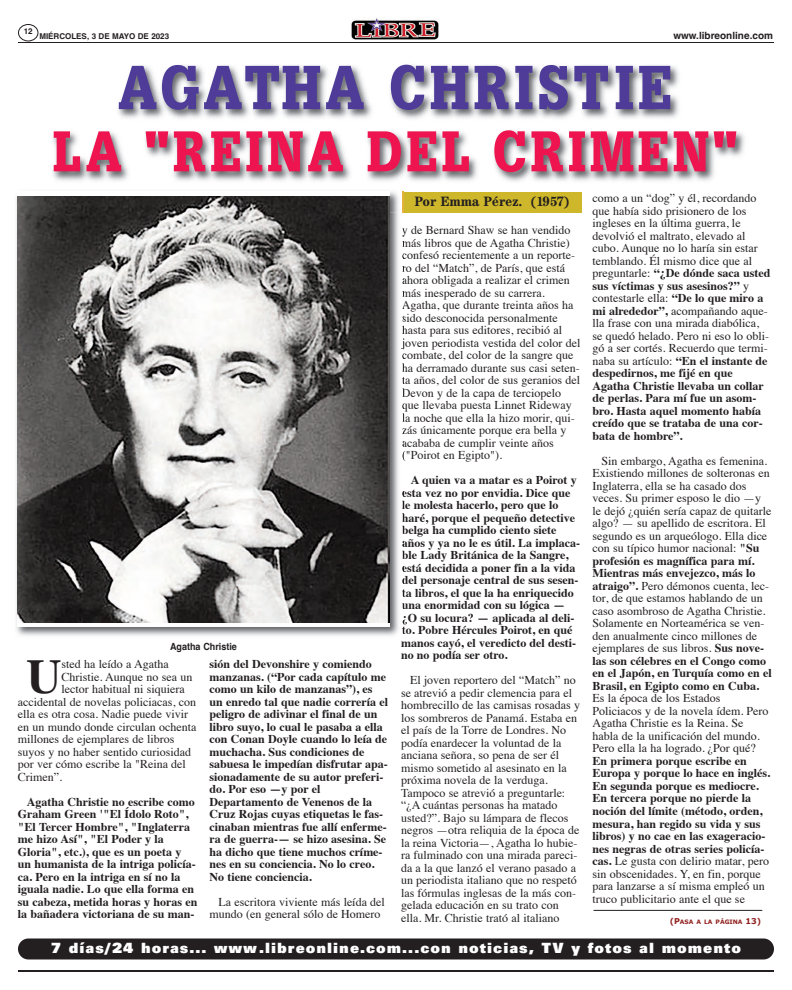
<style>
.page{position:relative;width:792px;height:990px;background:#fff}
.page>*{position:absolute;margin:0;border:0;box-sizing:border-box;transform-origin:0 0}
.t1{font:65px "Square Serif Black DTC";letter-spacing:.075em;color:#4e3c98;scale:.84 1}
.t2{font:60px "Square Serif Black DTC";letter-spacing:.075em;color:#ed1450;scale:.84 1}
.t3{font:700 48.7px "Times";color:#231f20}
.t4{font:15.3px "Univers Ultra Bold DTC";letter-spacing:.065em;color:#fff}
.t5{font:14px "Century Bold Cond DTC";color:#231f20;scale:1.13 1}
.t6{font:12px/12.5px "Times";color:#231f20}
.t7{font:700 12px/12.5px "Times";color:#231f20}
.t8{font:700 10px "Helvetica";color:#231f20}
.t9{font:700 9.9px "Helvetica";color:#231f20;scale:.91 1}
.t10{font:700 8px "Helvetica";color:#231f20}
.t11{font:700 6px "Verdana";color:#91211f}
.s1{font-weight:700}
.s2{font-weight:400}
.s3{font-size:8px}
</style>
<div class="page">
<hr style="left:18px;top:970px;width:756px;height:2px;background:#231f20">
<hr style="left:18px;top:42px;width:756px;height:1px;background:#231f20">
<div style="left:351px;top:18px;width:90px;height:22px;background:linear-gradient(to bottom,#fff,#fff)"></div>
<img style="left:351px;top:18px;width:87px;height:22px">
<svg style="left:18px;top:24px;width:20px;height:17px"></svg>
<div style="left:18px;top:938px;width:756px;height:22px;background:#231f20;border-radius:10px"></div>
<img style="left:53px;top:65px;width:692px;height:127px">
<hr style="left:594px;top:910px;width:168px;height:1px;background:#231f20">
<div style="left:402px;top:192px;width:180px;height:21px;background:#ceb72a"></div>
<img style="left:16px;top:187px;width:387px;height:449px">
<svg style="left:401px;top:226px;width:3px;height:235px"></svg>
<svg style="left:402px;top:489px;width:1px;height:108px"></svg>
<svg style="left:402px;top:603px;width:2px;height:31px"></svg>
<svg style="left:402px;top:192px;width:1px;height:21px"></svg>
<img style="left:17px;top:196px;width:373px;height:427px">
<p class="t10" style="left:24px;top:28px;width:10px">12</p>
<p class="t10" style="left:39px;top:33px;width:131px">MIÉRCOLES, 3 DE MAYO DE 2023</p>
<p class="t8" style="left:673px;top:31px;width:101px">www.libreonline.com</p>
<h1 class="t1" style="left:118px;top:64px;width:661px">AGATHA CHRISTIE</h1>
<h2 class="t2" style="left:53px;top:130px;width:816px">LA "REINA DEL CRIMEN"</h2>
<p class="t9" style="left:170px;top:643px;width:75px">Agatha Christie</p>
<h3 class="t3" style="left:26px;top:657px;width:37px">U</h3>
<p class="t6" style="left:61px;top:659px;width:109px">sted ha leído a Agatha</p>
<p class="t6" style="left:61px;top:671px;width:132px">Christie. Aunque no sea un</p>
<p class="t6" style="left:61px;top:684px;width:125px">lector habitual ni siquiera</p>
<p class="t6" style="left:18px;top:697px;width:180px">accidental de novelas policiacas, con</p>
<p class="t6" style="left:18px;top:709px;width:172px">ella es otra cosa. Nadie puede vivir</p>
<p class="t6" style="left:18px;top:722px;width:180px">en un mundo donde circulan ochenta</p>
<p class="t6" style="left:18px;top:734px;width:158px">millones de ejemplares de libros</p>
<p class="t6" style="left:18px;top:747px;width:175px">suyos y no haber sentido curiosidad</p>
<p class="t6" style="left:18px;top:759px;width:169px">por ver cómo escribe la "Reina del</p>
<p class="t6" style="left:18px;top:772px;width:46px">Crimen”.</p>
<p class="t7" style="left:18px;top:797px;width:181px;text-indent:9px">Agatha Christie no escribe como<br>Graham Green '"El Ídolo Roto", "El Tercer Hombre", "Inglaterra me hizo Así", "El Poder y la<br>Gloria", etc.), que es un poeta y un humanista de la intriga policía&shy;ca. Pero en la intriga en sí no la iguala nadie. Lo que ella forma en su cabeza, metida horas y horas en la bañadera victoriana de su man-</p>
<p class="t7" style="left:209px;top:659px;width:180px">sión del Devonshire y comiendo manzanas. (“Por cada capítulo me como un kilo de manzanas”), es un enredo tal que nadie correría el peligro de adivinar el final de un libro suyo, lo cual le pasaba a ella con Conan Doyle cuando lo leía de muchacha. Sus condiciones de sabuesa le impedían disfrutar apa&shy;sionadamente de su autor preferi&shy;do. Por eso —y por el<br>Departamento de Venenos de la<br>Cruz Rojas cuyas etiquetas le fas&shy;cinaban mientras fue allí enferme&shy;ra de guerra-— se hizo asesina. Se ha dicho que tiene muchos críme&shy;nes en su conciencia. No lo creo.<br>No tiene conciencia.</p>
<p class="t6" style="left:209px;top:897px;width:177px;text-indent:9px">La escritora viviente más leída del mundo (en general sólo de Homero</p>
<p class="t5" style="left:414px;top:197px;width:139px">Por Emma Pérez. (1957)</p>
<p class="t6" style="left:402px;top:225px;width:180px">y de Bernard Shaw se han vendido más libros que de Agatha Christie) confesó recientemente a un reporte&shy;ro del “Match”, de París, que está ahora obligada a realizar el crimen más inesperado de su carrera.<br>Agatha, que durante treinta años ha sido desconocida personalmente hasta para sus editores, recibió al joven periodista vestida del color del combate, del color de la sangre que ha derramado durante sus casi seten&shy;ta años, del color de sus geranios del Devon y de la capa de terciopelo que llevaba puesta Linnet Rideway la noche que ella la hizo morir, qui&shy;zás únicamente porque era bella y acababa de cumplir veinte años ("Poirot en Egipto").</p>
<p class="t7" style="left:401px;top:475px;width:181px;text-indent:10px">A quien va a matar es a Poirot y esta vez no por envidia. Dice que le molesta hacerlo, pero que lo haré, porque el pequeño detective belga ha cumplido ciento siete años y ya no le es útil. La implaca&shy;ble Lady Británica de la Sangre, está decidida a poner fin a la vida del personaje central de sus sesen&shy;ta libros, el que la ha enriquecido una enormidad con su lógica — ¿O su locura? — aplicada al deli&shy;to. Pobre Hércules Poirot, en qué manos cayó, el veredicto del desti&shy;no no podía ser otro.</p>
<p class="t6" style="left:401px;top:675px;width:181px;text-indent:9px">El joven reportero del “Match” no se atrevió a pedir clemencia para el hombrecillo de las camisas rosadas y los sombreros de Panamá. Estaba en el país de la Torre de Londres. No podía enardecer la voluntad de la anciana señora, so pena de ser él mismo sometido al asesinato en la próxima novela de la verduga.<br>Tampoco se atrevió a preguntarle: “¿A cuántas personas ha matado usted?”. Bajo su lámpara de flecos negros —otra reliquia de la época de la reina Victoria—, Agatha lo hubie&shy;ra fulminado con una mirada pareci&shy;da a la que lanzó el verano pasado a un periodista italiano que no respetó las fórmulas inglesas de la más con&shy;gelada educación en su trato con ella. Mr. Christie trató al italiano</p>
<p class="t6" style="left:593px;top:193px;width:179px">como a un “dog” y él, recordando que había sido prisionero de los ingleses en la última guerra, le devolvió el maltrato, elevado al cubo. Aunque no lo haría sin estar temblando. Él mismo dice que al preguntarle: <span class="s1">“¿De dónde saca usted sus víctimas y sus asesinos?”</span> y contestarle ella: <span class="s1">“De lo que miro a mi alrededor”,</span> acompañando aque&shy;lla frase con una mirada diabólica, se quedó helado. Pero ni eso lo obli&shy;gó a ser cortés. Recuerdo que termi&shy;naba su artículo: <span class="s1">“En el instante de despedirnos, me fijé en que<br>Agatha Christie llevaba un collar de perlas. Para mí fue un asom&shy;bro. Hasta aquel momento había creído que se trataba de una cor&shy;bata de hombre”.</span></p>
<p class="t6" style="left:593px;top:456px;width:181px;text-indent:9px">Sin embargo, Agatha es femenina.<br>Existiendo millones de solteronas en Inglaterra, ella se ha casado dos veces. Su primer esposo le dio —y le dejó ¿quién sería capaz de quitarle algo? — su apellido de escritora. El segundo es un arqueólogo. Ella dice con su típico humor nacional: <span class="s1">"Su profesión es magnífica para mí.<br>Mientras más envejezco, más lo atraigo”.</span> Pero démonos cuenta, lec&shy;tor, de que estamos hablando de un caso asombroso de Agatha Christie.<br>Solamente en Norteamérica se ven&shy;den anualmente cinco millones de ejemplares de sus libros. <span class="s1">Sus nove&shy;las son célebres en el Congo como en el Japón, en Turquía como en el Brasil, en Egipto como en Cuba.</span></p>
<p class="t6" style="left:593px;top:693px;width:178px">Es la época de los Estados<br>Policiacos y de la novela ídem. Pero<br>Agatha Christie es la Reina. Se habla de la unificación del mundo.<br>Pero ella la ha logrado. ¿Por qué?</p>
<p class="t7" style="left:593px;top:756px;width:179px">En primera porque escribe en<br>Europa y porque lo hace en inglés.<br>En segunda porque es mediocre.<br>En tercera porque no pierde la noción del límite (método, orden, mesura, han regido su vida y sus libros) y no cae en las exageracio&shy;nes negras de otras series policía&shy;cas. <span class="s2">Le gusta con delirio matar, pero sin obscenidades. Y, en fin, porque para lanzarse a sí misma empleó un truco publicitario ante el que se</span></p>
<p class="t11" style="left:670px;top:918px;width:93px"><span class="s3">(P</span>ASA A LA PÁGINA <span class="s3">13)</span></p>
<p class="t4" style="left:51px;top:943px;width:692px">7 días/24 horas... www.libreonline.com...con noticias, TV y fotos al momento</p>
</div>
